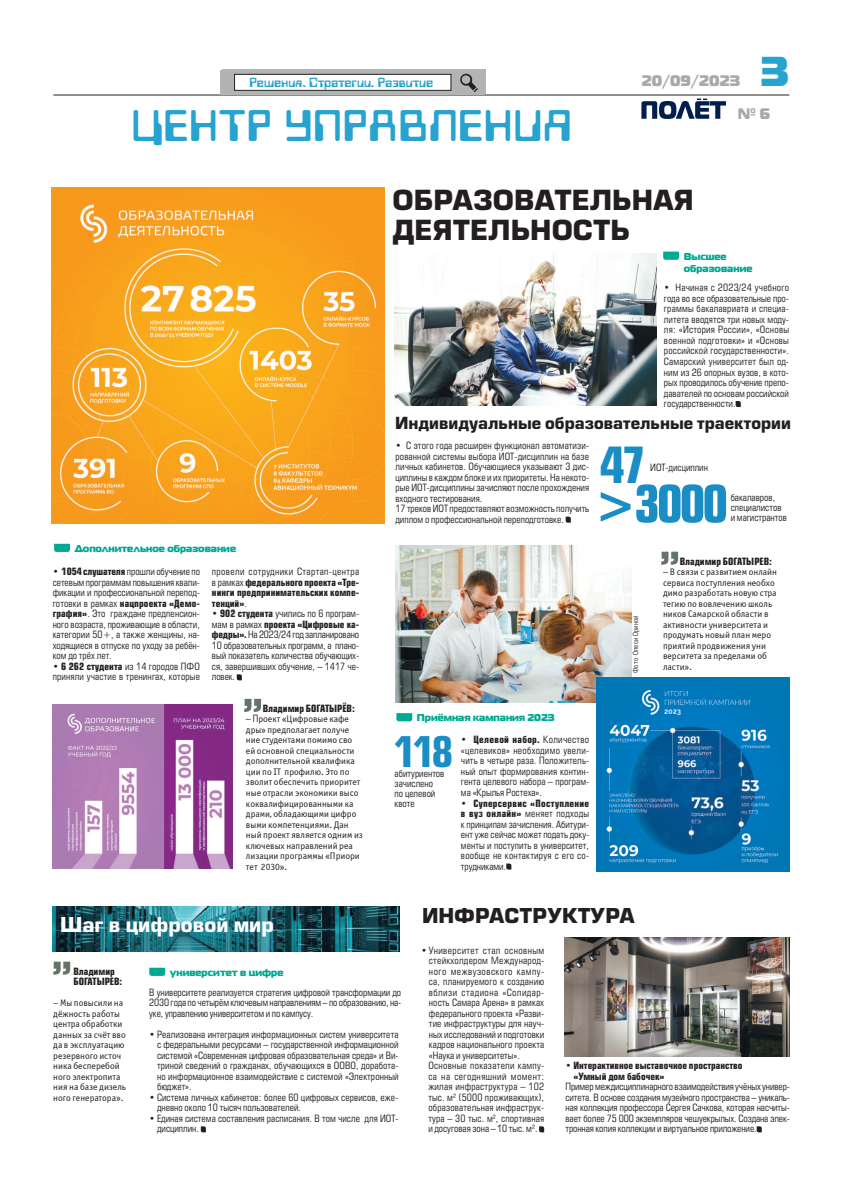
<style>
.page{position:relative;width:842px;height:1191px;background:#fff}
.page>*{position:absolute;margin:0;border:0;box-sizing:border-box;transform-origin:0 0}
.t1{font:700 50.1px "Europe Cond";color:#1a8dc4}
.t2{font:48.7px "Techno 28";color:#27a3cf}
.t3{font:700 48.6px "Europe Cond";color:#1a8dc4}
.t4{font:41.7px "Magistral Black C";color:#27a3cf}
.t5{font:700 41.2px "Europe Cond";color:#1a8dc4}
.t6{font:700 27px/29.7px "Europe";color:#231f20}
.t7{font:700 20px "Europe";color:#fff}
.t8{font:700 20px "Europe";letter-spacing:.04em;color:#231f20}
.t9{font:700 16.3px "Europe";color:#231f20}
.t10{font:15.3px/32px "Magistral Black C";color:#a8a9ad}
.t11{font:14.6px "Techno 28";letter-spacing:-.01em;color:#27a3cf}
.t12{font:10px/12px "Magistral Black C";color:#00a992}
.t13{font:9.8px/10.5px "Europe Cond";letter-spacing:.005em;color:#231f20;text-align:justify}
.t14{font:700 9.8px/10.5px "Europe Cond";color:#231f20}
.t15{font:9.5px/10.5px "Officina Sans C";color:#231f20}
.t16{font:7px "Europe Cond";letter-spacing:.04em;color:#231f20}
.s1{font-weight:700}
.s2{font-weight:400}
.s3{font-family:"Europe Cond";font-size:9.8px}
</style>
<div class="page">
<hr style="left:53px;top:95px;width:736px;height:1px;background:#231f20">
<svg style="left:641px;top:99px;width:85px;height:20px"></svg>
<svg style="left:53px;top:961px;width:17px;height:13px"></svg>
<svg style="left:149px;top:967px;width:16px;height:9px"></svg>
<svg style="left:201px;top:1126px;width:5px;height:6px"></svg>
<svg style="left:539px;top:1126px;width:5px;height:6px"></svg>
<img style="left:52px;top:906px;width:348px;height:45px">
<div style="left:222px;top:70px;width:263px;height:24px;background:#b2b4b3"></div>
<svg style="left:460px;top:73px;width:18px;height:19px"></svg>
<div style="left:235px;top:74px;width:216px;height:16px;background:#fff"></div>
<div style="left:234px;top:74px;width:217px;height:17px;border:1px solid #231f20"></div>
<svg style="left:757px;top:1126px;width:5px;height:6px"></svg>
<svg style="left:244px;top:699px;width:17px;height:13px"></svg>
<svg style="left:661px;top:551px;width:17px;height:14px"></svg>
<svg style="left:663px;top:251px;width:16px;height:9px"></svg>
<svg style="left:54px;top:544px;width:16px;height:8px"></svg>
<svg style="left:396px;top:713px;width:16px;height:8px"></svg>
<svg style="left:736px;top:401px;width:5px;height:6px"></svg>
<svg style="left:237px;top:674px;width:5px;height:6px"></svg>
<svg style="left:506px;top:863px;width:5px;height:6px"></svg>
<svg style="left:566px;top:516px;width:5px;height:6px"></svg>
<img style="left:395px;top:253px;width:261px;height:152px">
<img style="left:52px;top:187px;width:333px;height:337px">
<img style="left:53px;top:704px;width:180px;height:164px">
<img style="left:564px;top:937px;width:226px;height:119px">
<img style="left:396px;top:546px;width:235px;height:156px">
<img style="left:596px;top:677px;width:194px;height:194px">
<h3 class="t11" style="left:249px;top:75px;width:185px">Решения. Стратегии. Развитие</h3>
<h2 class="t2" style="left:132px;top:103px;width:443px">центр управления</h2>
<h3 class="t11" style="left:248px;top:75px;width:185px">Международн я деятельность</h3>
<h3 class="t4" style="left:761px;top:44px;width:30px">3</h3>
<h3 class="t10" style="left:738px;top:64px;width:34px;text-indent:-96px">20/09/2023<br>№ 6</h3>
<h3 class="t6" style="left:392px;top:185px;width:303px">образовательная деятельность</h3>
<p class="t12" style="left:684px;top:250px;width:70px">Высшее образование</p>
<p class="t13" style="left:664px;top:282px;width:127px">• Начиная с 2023/24 учебного года во все образовательные про&shy;граммы бакалавриата и специа&shy;литета вводятся три новых моду&shy;ля: «История России», «Основы военной подготовки» и «Основы российской государственности».<br>Самарский университет был од&shy;ним из 26 опорных вузов, в кото&shy;рых проводилось обучение препо&shy;давателей по основам российской государственности.</p>
<h3 class="t9" style="left:395px;top:413px;width:397px">Индивидуальные образовательные траектории</h3>
<p class="t12" style="left:75px;top:542px;width:163px">Дополнительное образование</p>
<p class="t13" style="left:53px;top:566px;width:149px">• <span class="s1">1054 слушателя</span> прошли обучение по сетевым программам повышения квали&shy;фикации и профессиональной перепод&shy;готовки в рамках <span class="s1">нацпроекта «Демо&shy;графия»</span>. Это граждане предпенсион&shy;ного возраста, проживающие в области, категории 50+, а также женщины, на&shy;ходящиеся в отпуске по уходу за ребён&shy;ком до трёх лет.</p>
<p class="t13" style="left:53px;top:661px;width:149px">• <span class="s1">6 262 студента</span> из 14 городов ПФО приняли участие в тренингах, которые</p>
<p class="t14" style="left:212px;top:566px;width:149px;text-align:justify"><span class="s2">провели сотрудники Стартап-центра в рамках</span> федерального проекта «Тре&shy;нинги предпринимательских компе&shy;тенций»<span class="s2">.</span></p>
<p class="t13" style="left:212px;top:608px;width:149px">• <span class="s1">902 студента</span> учились по 6 програм&shy;мам в рамках <span class="s1">проекта «Цифровые ка&shy;федры».</span> На 2023/24 год запланировано 10 образовательных программ, а плано&shy;вый показатель количества обучающих&shy;ся, завершивших обучение, – 1417 че&shy;ловек.</p>
<p class="t14" style="left:263px;top:703px;width:94px">Владимир богатырёв:</p>
<p class="t15" style="left:246px;top:714px;width:119px"><span class="s3">– П</span>роект «Цифровые кафе дры» предполагает получе ние студентами помимо сво ей основной специальности дополнительной квалифика ции по IT-профилю. Это по зволит обеспечить приоритет ные отрасли экономики высо коквалифицированными ка драми, обладающими цифро выми компетенциями. Дан ный проект является одним из ключевых направлений реа лизации программы «Приори тет-2030».</p>
<h3 class="t7" style="left:60px;top:912px;width:215px">Шаг в цифровой мир</h3>
<p class="t13" style="left:395px;top:440px;width:195px;text-align:left">• С этого года расширен функционал автоматизи&shy;рованной системы выбора ИОТ-дисциплин на базе личных кабинетов. Обучающиеся указывают 3 дис&shy;циплины в каждом блоке и их приоритеты. На некото&shy;рые ИОТ-дисциплины зачисляют после прохождения входного тестирования.<br>17 треков ИОТ предоставляют возможность получить диплом о профессиональной переподготовке.</p>
<h3 class="t3" style="left:600px;top:432px;width:49px">47</h3>
<p class="t13" style="left:650px;top:462px;width:59px">ИОТ-дисциплин</p>
<h1 class="t1" style="left:594px;top:471px;width:136px">&gt;3000</h1>
<p class="t13" style="left:731px;top:492px;width:58px;line-height:10px;text-align:left">бакалавров, специалистов и магистрантов</p>
<p class="t16" style="left:631px;top:673px;width:59px;rotate:-90deg">Фото Олеси Ориной</p>
<p class="t14" style="left:680px;top:555px;width:94px">Владимир богатырЕв:</p>
<p class="t15" style="left:663px;top:567px;width:119px"><span class="s3">–</span> В связи с развитием онлайн&shy;сервиса поступления необхо димо разработать новую стра тегию по вовлечению школь ников Самарской области в активности университета и продумать новый план меро приятий продвижения уни верситета за пределами об ласти».</p>
<p class="t12" style="left:417px;top:711px;width:139px">Приёмная кампания 2023</p>
<h3 class="t5" style="left:394px;top:724px;width:60px">118</h3>
<p class="t13" style="left:395px;top:768px;width:51px;line-height:10px;text-align:left">абитуриентов зачислено<br>по целевой квоте</p>
<p class="t13" style="left:461px;top:734px;width:130px">• <span class="s1">Целевой набор.</span> Количество «целевиков» необходимо увели&shy;чить в четыре раза. Положитель&shy;ный опыт формирования контин&shy;гента целевого набора – програм&shy;ма «Крылья Ростеха».</p>
<p class="t13" style="left:461px;top:797px;width:130px">• <span class="s1">Суперсервис «Поступление в вуз онлайн»</span> меняет подходы к принципам зачисления. Абитури&shy;ент уже сейчас может подать доку&shy;менты и поступить в университет, вообще не контактируя с его со&shy;трудниками.</p>
<h3 class="t8" style="left:422px;top:904px;width:211px">инфраструктура</h3>
<p class="t14" style="left:73px;top:965px;width:51px">Владимир<br>БогатырЕв:</p>
<p class="t15" style="left:53px;top:998px;width:74px">– Мы повысили на дёжность работы центра обработки данных за счёт вво да в эксплуатацию резервного источ ника бесперебой ного электропита ния на базе дизель ного генератора».</p>
<p class="t12" style="left:170px;top:965px;width:115px">университет в цифре</p>
<p class="t13" style="left:149px;top:986px;width:254px">В университете реализуется стратегия цифровой трансформации до 2030 года по четырём ключевым направлениям – по образованию, на&shy;уке, управлению университетом и по кампусу.</p>
<p class="t13" style="left:157px;top:1028px;width:243px;text-indent:-8px">• Реализована интеграция информационных систем университета с федеральными ресурсами – государственной информационной системой «Современная цифровая образовательная среда» и Ви&shy;триной сведений о гражданах, обучающихся в ООВО, доработа&shy;но информационное взаимодействие с системой «Электронный бюджет».</p>
<p class="t13" style="left:157px;top:1091px;width:243px;text-indent:-8px">• Система личных кабинетов: более 60 цифровых сервисов, еже&shy;дневно около 10 тысяч пользователей.</p>
<p class="t13" style="left:157px;top:1113px;width:243px;text-indent:-8px">• Единая система составления расписания. В том числе для ИОТ&shy;дисциплин.</p>
<p class="t13" style="left:428px;top:944px;width:117px;text-align:left;text-indent:-7px">• Университет стал основным стейкхолдером Международ&shy;ного межвузовского кампу&shy;са, планируемого к созданию вблизи стадиона «Солидар&shy;ность Самара Арена» в рамках федерального проекта «Разви&shy;тие инфраструктуры для науч&shy;ных исследований и подготовки кадров национального проекта «Наука и университеты».<br>Основные показатели кампу&shy;са на сегодняшний момент: жилая инфраструктура – 102 тыс. м<sup>2</sup> (5000 проживающих), образовательная инфраструк&shy;тура – 30 тыс. м<sup>2</sup>, спортивная и досуговая зона – 10 тыс. м<sup>2</sup>.</p>
<p class="t14" style="left:573px;top:1060px;width:171px;text-indent:-8px"><span class="s2">•</span> Интерактивное выставочное пространство «Умный дом бабочек»</p>
<p class="t13" style="left:566px;top:1081px;width:226px">Пример междисциплинарного взаимодействия учёных универ&shy;ситета. В основе создания музейного пространства – уникаль&shy;ная коллекция профессора Сергея Сачкова, которая насчиты&shy;вает более 75 000 экземпляров чешуекрылых. Создана элек&shy;тронная копия коллекции и виртуальное приложение.</p>
</div>
